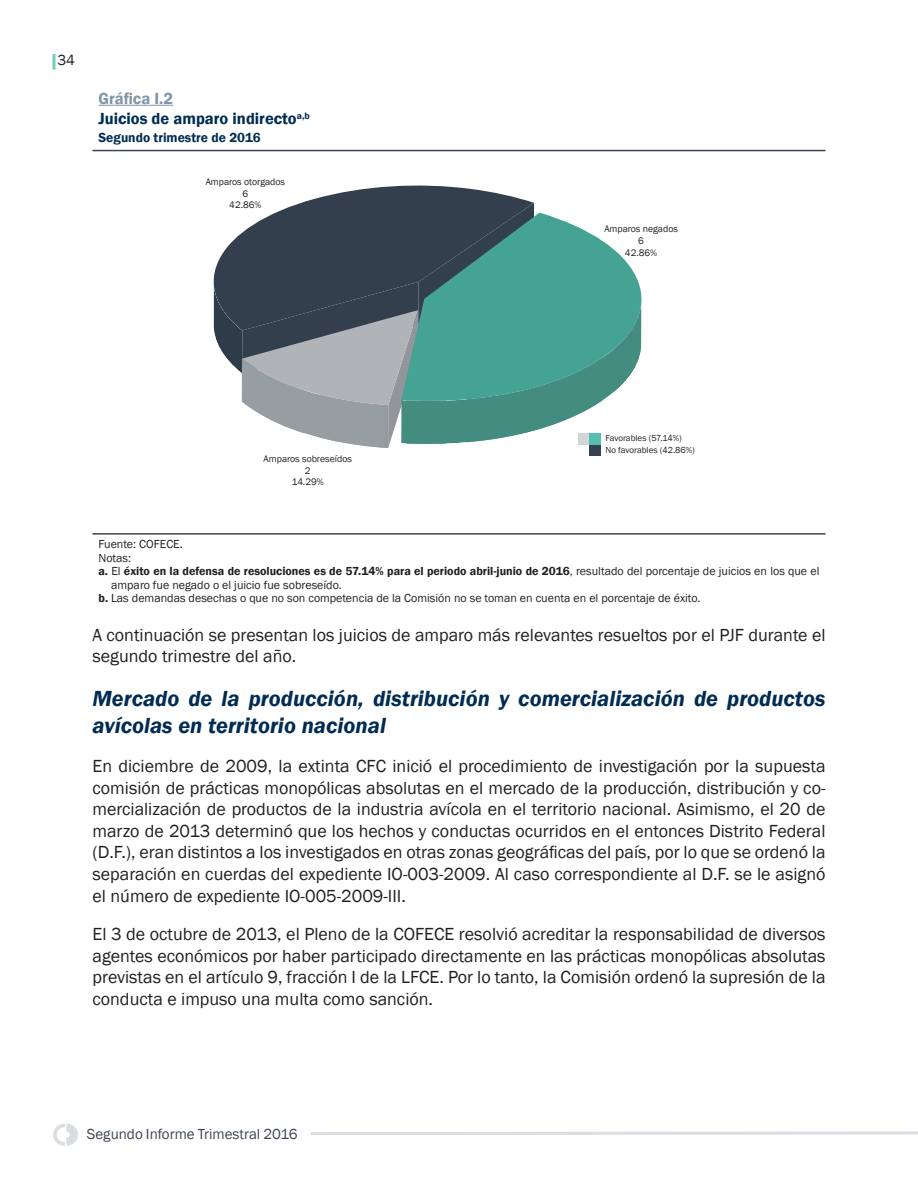
<style>
.page{position:relative;width:918px;height:1188px;background:#fff}
.page>*{position:absolute;margin:0;border:0;box-sizing:border-box;transform-origin:0 0}
.Títulos_nivel_3{font:italic 600 22.5px/27px "Franklin Gothic";color:#002c53}
.Párrafo_general{font:18px/21.6px "Franklin Gothic";color:#231f20;text-align:justify}
.Subtítulo__de_tabla{font:600 16.5px "Franklin Gothic";color:#002c53}
.Título_de_tabla_L1{font:600 16.5px "Franklin Gothic";color:#8095a9}
.t1{font:15px "Franklin Gothic";color:#3d4552}
.t2{font:15px "Franklin Gothic";color:#231f20}
.Subtítulo_de_tabla_L{font:600 13.5px "Franklin Gothic";color:#002c53}
.Notas_de_tablas_y_gr{font:12px/13.5px "Franklin Gothic";color:#231f20}
.t3{font:9.75px/11.7px "Franklin Gothic";color:#231f20;text-align:center}
.Párrafo_general-2{font:9px "Franklin Gothic";color:#231f20}
.s1{font-weight:600}
</style>
<div class="page">
<svg style="left:53px;top:1123px;width:25px;height:23px"></svg>
<svg style="left:52px;top:54px;width:4px;height:16px"></svg>
<svg style="left:311px;top:1131px;width:607px;height:4px"></svg>
<hr style="left:92px;top:150px;width:734px;height:1px;background:#3d4552">
<hr style="left:92px;top:533px;width:734px;height:2px;background:#3d4552">
<hr style="left:98px;top:105px;width:75px;height:1px;background:#8095a9">
<div style="left:590px;top:445px;width:11px;height:11px;background:#35414f"></div>
<svg style="left:213px;top:185px;width:321px;height:143px"></svg>
<svg style="left:214px;top:203px;width:387px;height:245px"></svg>
<svg style="left:401px;top:213px;width:241px;height:192px;background:#51988f"></svg>
<p class="t2" style="left:57px;top:50px;width:19px">34</p>
<p class="Título_de_tabla_L1" style="left:98px;top:88px;width:76px">Gráfica I.2</p>
<p class="Subtítulo__de_tabla" style="left:98px;top:108px;width:213px">Juicios de amparo indirecto<sup>a,b</sup></p>
<p class="Subtítulo_de_tabla_L" style="left:98px;top:129px;width:164px">Segundo trimestre de 2016</p>
<p class="t3" style="left:206px;top:176px;width:81px">Amparos otorgados<br>6<br>42.86%</p>
<p class="t3" style="left:604px;top:223px;width:75px">Amparos negados<br>6<br>42.86%</p>
<p class="t3" style="left:264px;top:453px;width:90px">Amparos sobreseídos<br>2<br>14.29%</p>
<p class="Párrafo_general-2" style="left:605px;top:432px;width:78px">Favorables (57.14%)</p>
<p class="Párrafo_general-2" style="left:605px;top:445px;width:91px">No favorables (42.86%)</p>
<p class="Notas_de_tablas_y_gr" style="left:98px;top:538px;width:86px">Fuente: COFECE.</p>
<p class="Notas_de_tablas_y_gr" style="left:98px;top:551px;width:34px">Notas:</p>
<p class="Notas_de_tablas_y_gr" style="left:111px;top:565px;width:710px;text-indent:-13px"><span class="s1">a.</span> El <span class="s1">éxito en la defensa de resoluciones es de 57.14% para el periodo abril-junio de 2016</span>, resultado del porcentaje de juicios en los que el amparo fue negado o el juicio fue sobreseído.</p>
<p class="Notas_de_tablas_y_gr" style="left:98px;top:592px;width:604px"><span class="s1">b.</span> Las demandas desechas o que no son competencia de la Comisión no se toman en cuenta en el porcentaje de éxito.</p>
<p class="Párrafo_general" style="left:92px;top:624px;width:735px">A continuación se presentan los juicios de amparo más relevantes resueltos por el PJF durante el segundo trimestre del año.</p>
<p class="Títulos_nivel_3" style="left:92px;top:685px;width:735px">Mercado de la producción, distribución y comercialización de productos avícolas en territorio nacional</p>
<p class="Párrafo_general" style="left:92px;top:756px;width:735px">En diciembre de 2009, la extinta CFC inició el procedimiento de investigación por la supuesta comisión de prácticas monopólicas absolutas en el mercado de la producción, distribución y co&shy;mercialización de productos de la industria avícola en el territorio nacional. Asimismo, el 20 de marzo de 2013 determinó que los hechos y conductas ocurridos en el entonces Distrito Federal (D.F.), eran distintos a los investigados en otras zonas geográficas del país, por lo que se ordenó la separación en cuerdas del expediente IO-003-2009. Al caso correspondiente al D.F. se le asignó el número de expediente IO-005-2009-III.</p>
<p class="Párrafo_general" style="left:92px;top:924px;width:735px">El 3 de octubre de 2013, el Pleno de la COFECE resolvió acreditar la responsabilidad de diversos agentes económicos por haber participado directamente en las prácticas monopólicas absolutas previstas en el artículo 9, fracción I de la LFCE. Por lo tanto, la Comisión ordenó la supresión de la conducta e impuso una multa como sanción.</p>
<p class="t1" style="left:87px;top:1125px;width:212px">Segundo Informe Trimestral 2016</p>
</div>
